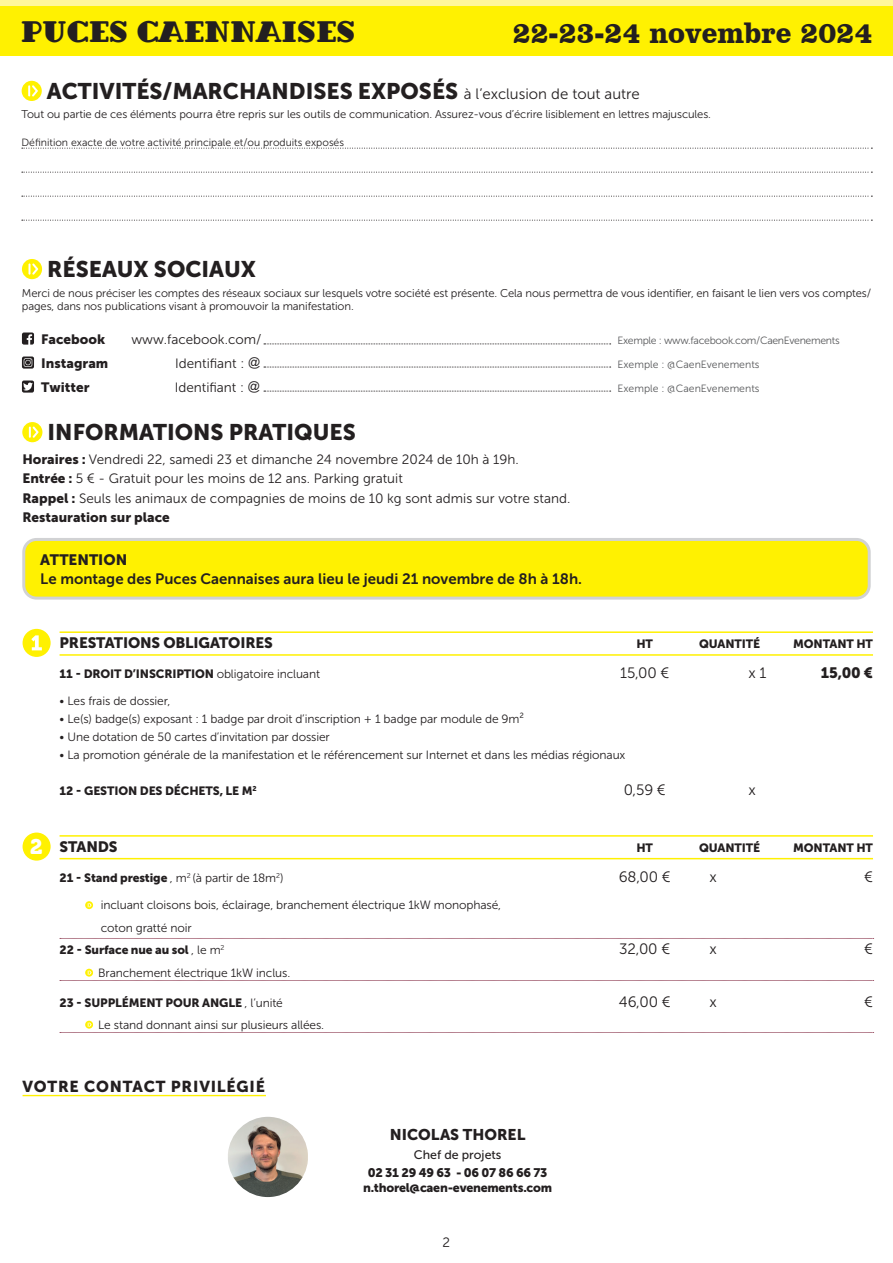
<style>
.page{position:relative;width:893px;height:1263px;background:#fff}
.page>*{position:absolute;margin:0;border:0;box-sizing:border-box;transform-origin:0 0}
.t1{font:30.9px "Dextor Bla D Ro 1";letter-spacing:.03em;color:#231f20}
.t2{font:700 30.6px "Clarendon BT";color:#231f20;scale:.93 1}
.t3{font:22.5px "Museo Sans 900";color:#231f20}
.t4{font:21px "Museo 900";color:#fff}
.t5{font:15.75px "Museo Sans 900";letter-spacing:.05em;color:#231f20}
.t6{font:15.45px "Museo Sans 900";color:#231f20}
.t7{font:15px "Museo Sans 700";color:#231f20}
.t8{font:15px "Museo Sans 900";letter-spacing:-.01em;color:#231f20}
.t9{font:15px "Museo Sans 300";letter-spacing:-.01em;color:#231f20}
.t10{font:13.5px/19.5px "Museo Sans 300";color:#231f20}
.t11{font:13.5px "Museo Sans 900";color:#231f20}
.t12{font:12.3px/15px "Museo Sans 900";letter-spacing:-.02em;color:#231f20;text-align:center}
.t13{font:12.3px "Museo Sans 500";color:#231f20}
.t14{font:12px/22.5px "Museo Sans 300";letter-spacing:-.01em;color:#231f20}
.t15{font:12px "Museo Sans 900";letter-spacing:-.01em;color:#231f20}
.t16{font:11.25px/13.5px "Museo Sans 300";letter-spacing:-.01em;color:#231f20}
.t17{font:10.5px "Museo Sans 300";color:#231f20}
.t18{font:10.5px "Museo Sans 300";letter-spacing:-.005em;color:#57585a}
.t19{font:10.5px "Museo Sans 300";letter-spacing:-.03em;color:#57585a}
.s1{font-family:"Museo Sans 300";font-size:15px}
.s2{font-family:"Arial";font-size:12px}
.s3{font-family:"Museo Sans 900"}
.s4{font-family:"Museo Sans 300"}
</style>
<div class="page">
<div style="left:24px;top:539px;width:845px;height:59px;background:#fff101;border-radius:13px"></div>
<div style="left:22px;top:538px;width:849px;height:62px;border:3px solid #d1d2d4;border-radius:13px"></div>
<svg style="left:22px;top:422px;width:20px;height:20px"></svg>
<svg style="left:22px;top:148px;width:850px;height:1px"></svg>
<svg style="left:22px;top:172px;width:850px;height:1px"></svg>
<svg style="left:22px;top:196px;width:850px;height:1px"></svg>
<svg style="left:22px;top:220px;width:850px;height:1px"></svg>
<svg style="left:22px;top:81px;width:20px;height:20px"></svg>
<div style="left:0;top:0;width:893px;height:14px;background:#fff79a"></div>
<div style="left:0;top:6px;width:893px;height:49px;background:#fff101"></div>
<svg style="left:264px;top:391px;width:347px;height:1px"></svg>
<svg style="left:22px;top:332px;width:12px;height:13px"></svg>
<svg style="left:22px;top:356px;width:12px;height:13px"></svg>
<svg style="left:22px;top:380px;width:12px;height:13px"></svg>
<svg style="left:22px;top:259px;width:20px;height:20px"></svg>
<svg style="left:264px;top:344px;width:347px;height:1px"></svg>
<svg style="left:264px;top:367px;width:347px;height:1px"></svg>
<div style="left:23px;top:629px;width:28px;height:28px;background:#fff101;border-radius:50%"></div>
<svg style="left:31px;top:635px;width:11px;height:15px"></svg>
<hr style="left:60px;top:631px;width:813px;height:2px;background:#fff101">
<hr style="left:60px;top:654px;width:813px;height:2px;background:#fff101">
<div style="left:23px;top:832px;width:28px;height:29px;background:#fff101;border-radius:50%"></div>
<hr style="left:60px;top:835px;width:813px;height:2px;background:#fff101">
<hr style="left:60px;top:858px;width:813px;height:1px;background:#fff101">
<svg style="left:60px;top:938px;width:814px;height:1px"></svg>
<svg style="left:85px;top:901px;width:8px;height:8px"></svg>
<svg style="left:60px;top:969px;width:814px;height:12px"></svg>
<svg style="left:60px;top:1021px;width:814px;height:12px"></svg>
<hr style="left:23px;top:1095px;width:243px;height:1px;background:#fff101">
<img style="left:228px;top:1117px;width:80px;height:80px;border-radius:39px">
<h1 class="t1" style="left:21px;top:15px;width:335px">PUCES CAENNAISES</h1>
<h2 class="t2" style="left:513px;top:13px;width:388px">22-23-24 novembre 2024</h2>
<h3 class="t3" style="left:47px;top:78px;width:594px">ACTIVITÉS/MARCHANDISES EXPOSÉS <span class="s1">à l’exclusion de tout autre</span></h3>
<p class="t16" style="left:22px;top:108px;width:691px">Tout ou partie de ces éléments pourra être repris sur les outils de communication. Assurez-vous d’écrire lisiblement en lettres majuscules.</p>
<p class="t17" style="left:21px;top:136px;width:324px">Définition exacte de votre activité principale et/ou produits exposés</p>
<h3 class="t3" style="left:47px;top:256px;width:210px">RÉSEAUX SOCIAUX</h3>
<p class="t16" style="left:22px;top:286px;width:851px">Merci de nous préciser les comptes des réseaux sociaux sur lesquels votre société est présente. Cela nous permettra de vous identifier, en faisant le lien vers vos comptes/ pages, dans nos publications visant à promouvoir la manifestation.</p>
<p class="t11" style="left:41px;top:331px;width:65px">Facebook</p>
<p class="t10" style="left:131px;top:329px;width:132px">www.facebook.com/</p>
<p class="t19" style="left:617px;top:334px;width:224px">Exemple : www.facebook.com/CaenEvenements</p>
<p class="t11" style="left:41px;top:355px;width:68px">Instagram</p>
<p class="t10" style="left:175px;top:353px;width:87px">Identifiant : <span class="s2">@</span></p>
<p class="t18" style="left:617px;top:358px;width:144px">Exemple : @CaenEvenements</p>
<p class="t11" style="left:41px;top:379px;width:50px">Twitter</p>
<p class="t10" style="left:175px;top:377px;width:87px">Identifiant : <span class="s2">@</span></p>
<p class="t18" style="left:617px;top:382px;width:144px">Exemple : @CaenEvenements</p>
<h3 class="t3" style="left:48px;top:419px;width:310px">INFORMATIONS PRATIQUES</h3>
<p class="t10" style="left:22px;top:449px;width:549px"><span class="s3">Horaires :</span> Vendredi 22, samedi 23 et dimanche 24 novembre 2024 de 10h à 19h.<br><span class="s3">Entrée :</span> 5 € - Gratuit pour les moins de 12 ans. Parking gratuit<br><span class="s3">Rappel :</span> Seuls les animaux de compagnies de moins de 10 kg sont admis sur votre stand.</p>
<p class="t11" style="left:22px;top:510px;width:149px">Restauration sur place</p>
<p class="t8" style="left:40px;top:551px;width:88px">ATTENTION</p>
<p class="t7" style="left:40px;top:571px;width:543px">Le montage des Puces Caennaises aura lieu le jeudi 21 novembre de 8h à 18h.</p>
<h3 class="t4" style="left:30px;top:834px;width:14px">2</h3>
<p class="t8" style="left:60px;top:635px;width:215px">PRESTATIONS OBLIGATOIRES</p>
<p class="t15" style="left:636px;top:637px;width:18px">HT</p>
<p class="t15" style="left:699px;top:637px;width:63px">QUANTITÉ</p>
<p class="t15" style="left:793px;top:637px;width:81px">MONTANT HT</p>
<p class="t15" style="left:60px;top:667px;width:262px">11 - DROIT D’INSCRIPTION <span class="s4">obligatoire incluant</span></p>
<p class="t9" style="left:620px;top:665px;width:51px">15,00 €</p>
<p class="t9" style="left:748px;top:665px;width:20px">x 1</p>
<p class="t8" style="left:821px;top:665px;width:54px">15,00 €</p>
<p class="t14" style="left:60px;top:690px;width:112px">• Les frais de dossier,</p>
<p class="t14" style="left:60px;top:708px;width:466px">• Le(s) badge(s) exposant : 1 badge par droit d’inscription + 1 badge par module de 9m²</p>
<p class="t14" style="left:60px;top:726px;width:272px">• Une dotation de 50 cartes d’invitation par dossier</p>
<p class="t14" style="left:60px;top:744px;width:567px">• La promotion générale de la manifestation et le référencement sur Internet et dans les médias régionaux</p>
<p class="t15" style="left:60px;top:784px;width:199px">12 - GESTION DES DÉCHETS, LE M<sup>2</sup></p>
<p class="t9" style="left:624px;top:782px;width:44px">0,59 €</p>
<p class="t9" style="left:748px;top:782px;width:9px">x</p>
<p class="t8" style="left:60px;top:838px;width:60px">STANDS</p>
<p class="t15" style="left:636px;top:841px;width:18px">HT</p>
<p class="t15" style="left:699px;top:841px;width:63px">QUANTITÉ</p>
<p class="t15" style="left:793px;top:841px;width:81px">MONTANT HT</p>
<p class="t15" style="left:60px;top:871px;width:225px">21 - Stand prestige <span class="s4">, m</span><sup>2</sup> <span class="s4">(à partir de 18m</span><sup>2</sup><span class="s4">)</span></p>
<p class="t9" style="left:619px;top:869px;width:53px">68,00 €</p>
<p class="t9" style="left:709px;top:869px;width:9px">x</p>
<p class="t9" style="left:864px;top:869px;width:10px">€</p>
<p class="t14" style="left:101px;top:894px;width:402px">incluant cloisons bois, éclairage, branchement électrique 1kW monophasé, coton gratté noir</p>
<p class="t15" style="left:60px;top:943px;width:166px">22 - Surface nue au sol <span class="s4">, le m</span><sup>2</sup></p>
<p class="t9" style="left:619px;top:941px;width:52px">32,00 €</p>
<p class="t9" style="left:709px;top:941px;width:9px">x</p>
<p class="t9" style="left:864px;top:941px;width:10px">€</p>
<p class="t14" style="left:98px;top:961px;width:194px">Branchement électrique 1kW inclus.</p>
<p class="t15" style="left:60px;top:995px;width:225px">23 - SUPPLÉMENT POUR ANGLE <span class="s4">, l’unité</span></p>
<p class="t9" style="left:619px;top:993px;width:53px">46,00 €</p>
<p class="t9" style="left:709px;top:993px;width:9px">x</p>
<p class="t9" style="left:864px;top:993px;width:10px">€</p>
<p class="t14" style="left:98px;top:1013px;width:228px">Le stand donnant ainsi sur plusieurs allées.</p>
<h3 class="t5" style="left:23px;top:1078px;width:244px">VOTRE CONTACT PRIVILÉGIÉ</h3>
<p class="t6" style="left:390px;top:1126px;width:137px">NICOLAS THOREL</p>
<p class="t13" style="left:414px;top:1148px;width:89px">Chef de projets</p>
<p class="t12" style="left:363px;top:1165px;width:190px">02 31 29 49 63 - 06 07 86 66 73 n.thorel@caen-evenements.com</p>
<p class="t10" style="left:442px;top:1233px;width:9px">2</p>
</div>
